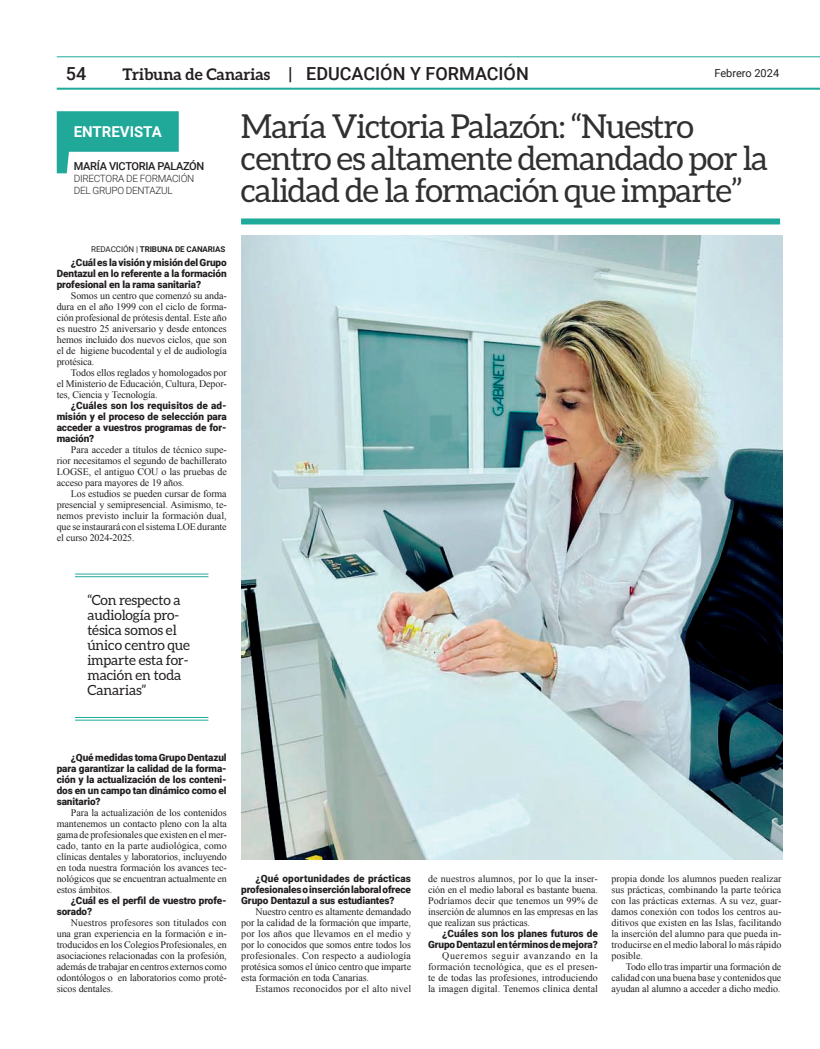
<style>
.page{position:relative;width:820px;height:1049px;background:#fff}
.page>*{position:absolute;margin:0;border:0;box-sizing:border-box;transform-origin:0 0}
.t1{font:33px/32px "Aleo";letter-spacing:-.03em;color:#312f30}
.t2{font:500 18px "Roboto";color:#231f20}
.t3{font:700 15px "Roboto";color:#fff}
.t4{font:14px/15px "Aleo";letter-spacing:-.01em;color:#231f20}
.t5{font:500 11px "Roboto";letter-spacing:-.03em;color:#231f20}
.t6{font:11px "Roboto";color:#231f20}
.t7{font:10px/11px "Times New Roman";letter-spacing:-.01em;color:#231f20;text-align:justify}
.t8{font:900 10px/11px "Roboto";letter-spacing:-.01em;color:#231f20;text-align:justify}
.t9{font:300 10px/12px "Roboto";letter-spacing:-.03em;color:#231f20}
.t10{font:10px "Times New Roman";letter-spacing:.01em;color:#231f20}
.t11{font:700 8px "Roboto";letter-spacing:-.01em;color:#231f20}
.s1{font-family:"Aleo";font-weight:700;font-size:16px}
.s2{font-weight:400}
</style>
<div class="page">
<hr style="left:57px;top:88px;width:762px;height:2px;background:#1fa999">
<hr style="left:57px;top:57px;width:762px;height:1px;background:#1fa999">
<hr style="left:75px;top:576px;width:133px;height:1px;background:#1fa999">
<hr style="left:75px;top:573px;width:133px;height:1px;background:#1fa999">
<hr style="left:75px;top:720px;width:133px;height:1px;background:#1fa999">
<hr style="left:75px;top:717px;width:133px;height:1px;background:#1fa999">
<div style="left:241px;top:218px;width:538px;height:6px;background:#1fa999"></div>
<svg style="left:57px;top:111px;width:122px;height:62px"></svg>
<img style="left:241px;top:235px;width:540px;height:624px">
<h2 class="t2" style="left:66px;top:61px;width:22px">54</h2>
<h2 class="t2" style="left:122px;top:61px;width:407px"><span class="s1">Tribuna de Canarias</span> | EDUCACIÓN Y FORMACIÓN</h2>
<p class="t6" style="left:714px;top:66px;width:66px">Febrero 2024</p>
<h3 class="t3" style="left:74px;top:121px;width:90px">ENTREVISTA</h3>
<p class="t5" style="left:74px;top:158px;width:132px">MARÍA VICTORIA PALAZÓN</p>
<p class="t9" style="left:74px;top:172px;width:122px">DIRECTORA DE FORMACIÓN<br>DEL GRUPO DENTAZUL</p>
<h1 class="t1" style="left:241px;top:110px;width:528px">María Victoria Palazón: “Nuestro centro es altamente demandado por la calidad de la formación que imparte”</h1>
<p class="t11" style="left:91px;top:244px;width:136px"><span class="s2">REDACCIÓN |</span> TRIBUNA DE CANARIAS</p>
<p class="t8" style="left:57px;top:256px;width:171px;text-indent:14px">¿Cuál es la visión y misión del Grupo Dentazul en lo referente a la formación profesional en la rama sanitaria?</p>
<p class="t7" style="left:57px;top:290px;width:171px;text-indent:14px">Somos un centro que comenzó su anda&shy;dura en el año 1999 con el ciclo de forma&shy;ción profesional de prótesis dental. Este año es nuestro 25 aniversario y desde entonces hemos incluido dos nuevos ciclos, que son el de higiene bucodental y el de audiología protésica.</p>
<p class="t7" style="left:57px;top:367px;width:171px;text-indent:14px">Todos ellos reglados y homologados por el Ministerio de Educación, Cultura, Depor&shy;tes, Ciencia y Tecnología.</p>
<p class="t8" style="left:57px;top:399px;width:171px;text-indent:14px">¿Cuáles son los requisitos de ad&shy;misión y el proceso de selección para acceder a vuestros programas de for&shy;mación?</p>
<p class="t7" style="left:57px;top:444px;width:171px;text-indent:14px">Para acceder a títulos de técnico supe&shy;rior necesitamos el segundo de bachillerato LOGSE, el antiguo COU o las pruebas de acceso para mayores de 19 años.</p>
<p class="t7" style="left:57px;top:488px;width:171px;text-indent:14px">Los estudios se pueden cursar de forma presencial y semipresencial. Asimismo, te&shy;nemos previsto incluir la formación dual, que se instaurará con el sistema LOE durante el curso 2024-2025.</p>
<h3 class="t4" style="left:87px;top:593px;width:104px">“Con respecto a audiología pro&shy;tésica somos el único centro que imparte esta for&shy;mación en toda<br>Canarias”</h3>
<p class="t8" style="left:57px;top:751px;width:171px;text-indent:14px">¿Qué medidas toma Grupo Dentazul para garantizar la calidad de la forma&shy;ción y la actualización de los conteni&shy;dos en un campo tan dinámico como el sanitario?</p>
<p class="t7" style="left:57px;top:807px;width:171px;text-indent:14px">Para la actualización de los contenidos mantenemos un contacto pleno con la alta gama de profesionales que existen en el mer&shy;cado, tanto en la parte audiológica, como clínicas dentales y laboratorios, incluyendo en toda nuestra formación los avances tec&shy;nológicos que se encuentran actualmente en estos ámbitos.</p>
<p class="t8" style="left:57px;top:894px;width:171px;text-indent:14px">¿Cuál es el perfil de vuestro profe&shy;sorado?</p>
<p class="t7" style="left:57px;top:917px;width:171px;text-indent:14px">Nuestros profesores son titulados con una gran experiencia en la formación e in&shy;troducidos en los Colegios Profesionales, en asociaciones relacionadas con la profesión, además de trabajar en centros externos como odontólogos o en laboratorios como proté&shy;sicos dentales.</p>
<p class="t8" style="left:241px;top:872px;width:171px;text-indent:14px">¿Qué oportunidades de prácticas profesionales o inserción laboral ofrece Grupo Dentazul a sus estudiantes?</p>
<p class="t7" style="left:241px;top:906px;width:171px;text-indent:14px">Nuestro centro es altamente demandado por la calidad de la formación que imparte, por los años que llevamos en el medio y por lo conocidos que somos entre todos los profesionales. Con respecto a audiología protésica somos el único centro que imparte esta formación en toda Canarias.</p>
<p class="t10" style="left:255px;top:982px;width:157px">Estamos reconocidos por el alto nivel</p>
<p class="t7" style="left:428px;top:873px;width:171px">de nuestros alumnos, por lo que la inser&shy;ción en el medio laboral es bastante buena.<br>Podríamos decir que tenemos un 99% de inserción de alumnos en las empresas en las que realizan sus prácticas.</p>
<p class="t8" style="left:428px;top:927px;width:171px;text-align:right">¿Cuáles son los planes futuros de<br>Grupo Dentazul en términos de mejora?</p>
<p class="t7" style="left:428px;top:950px;width:171px;text-indent:14px">Queremos seguir avanzando en la formación tecnológica, que es el presen&shy;te de todas las profesiones, introduciendo la imagen digital. Tenemos clínica dental</p>
<p class="t7" style="left:611px;top:873px;width:171px">propia donde los alumnos pueden realizar sus prácticas, combinando la parte teórica con las prácticas externas. A su vez, guar&shy;damos conexión con todos los centros au&shy;ditivos que existen en las Islas, facilitando la inserción del alumno para que pueda in&shy;troducirse en el medio laboral lo más rápido posible.</p>
<p class="t7" style="left:611px;top:961px;width:171px;text-indent:14px">Todo ello tras impartir una formación de calidad con una buena base y contenidos que ayudan al alumno a acceder a dicho medio.</p>
</div>
